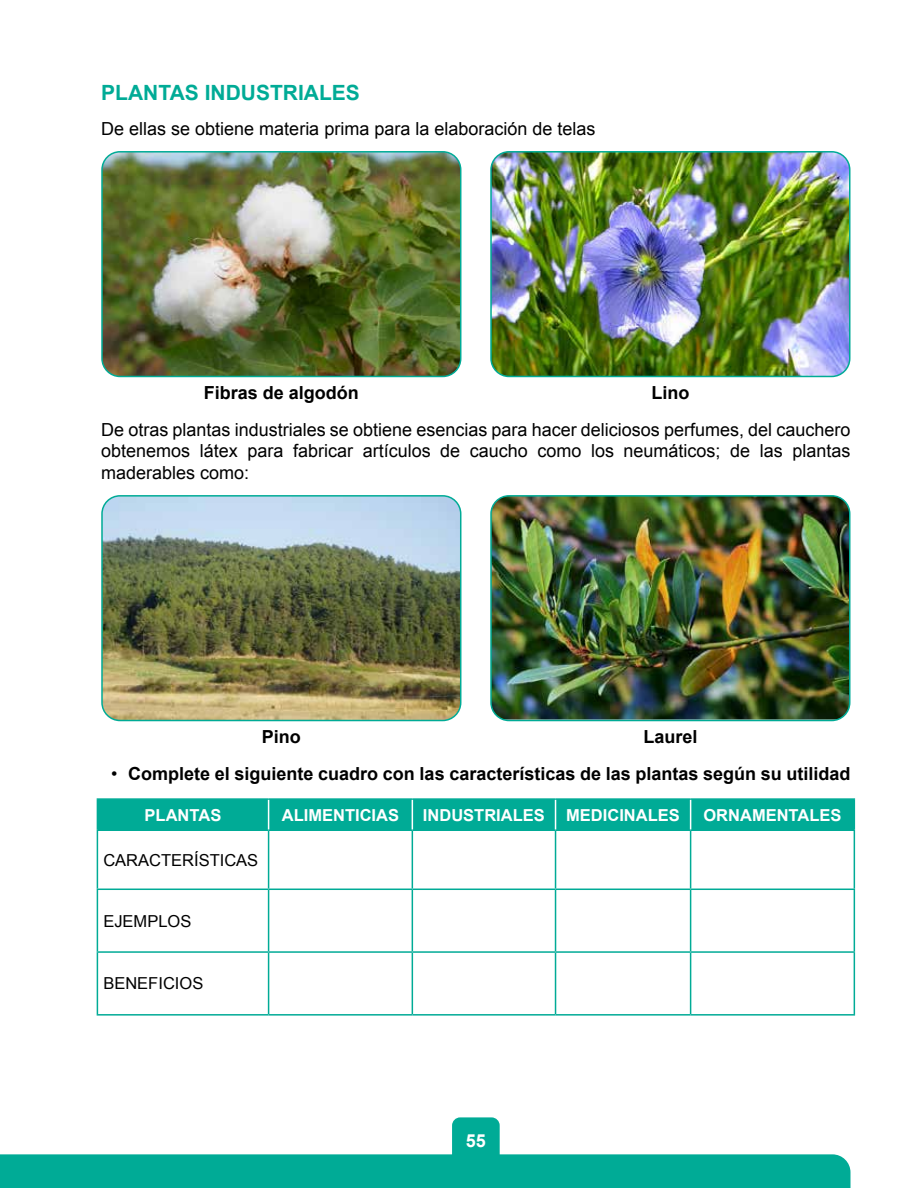
<style>
.page{position:relative;width:918px;height:1188px;background:#fff}
.page>*{position:absolute;margin:0;border:0;box-sizing:border-box;transform-origin:0 0}
.t1{font:700 21px "Arial";color:#00ab96}
.t2{font:18px/21.6px "Arial";color:#000;text-align:justify}
.t3{font:700 18px "Arial";color:#000}
.t4{font:700 18px "Arial";color:#fff}
.t5{font:700 16.5px "Arial";color:#fff}
.t6{font:16.5px "Arial";color:#000}
.s1{font-weight:400}
</style>
<div class="page">
<div style="left:0;top:1154px;width:850px;height:34px;background:#00ab96"></div>
<div style="left:452px;top:1117px;width:48px;height:54px;background:#00ab96;border-radius:8px"></div>
<img style="left:104px;top:152px;width:357px;height:224px">
<div style="left:101px;top:151px;width:360px;height:226px;border:2px solid #00ab96;border-radius:18px"></div>
<img style="left:493px;top:154px;width:355px;height:222px">
<div style="left:490px;top:151px;width:361px;height:226px;border:2px solid #00ab96;border-radius:18px"></div>
<img style="left:104px;top:496px;width:357px;height:225px">
<div style="left:101px;top:495px;width:360px;height:226px;border:2px solid #00ab96;border-radius:18px"></div>
<img style="left:493px;top:498px;width:355px;height:222px">
<div style="left:490px;top:495px;width:361px;height:226px;border:2px solid #00ab96;border-radius:18px"></div>
<hr style="left:97px;top:798px;width:172px;height:2px;background:#00ab96">
<hr style="left:269px;top:798px;width:143px;height:2px;background:#00ab96">
<hr style="left:412px;top:798px;width:144px;height:2px;background:#00ab96">
<hr style="left:556px;top:798px;width:135px;height:2px;background:#00ab96">
<hr style="left:691px;top:798px;width:164px;height:2px;background:#00ab96">
<hr style="left:97px;top:829px;width:172px;height:2px;background:#00ab96">
<hr style="left:97px;top:831px;width:1px;height:58px;background:#00ab96">
<hr style="left:269px;top:829px;width:143px;height:2px;background:#00ab96">
<hr style="left:268px;top:831px;width:1px;height:58px;background:#00ab96">
<hr style="left:412px;top:829px;width:144px;height:2px;background:#00ab96">
<hr style="left:412px;top:831px;width:1px;height:58px;background:#00ab96">
<hr style="left:556px;top:829px;width:135px;height:2px;background:#00ab96">
<hr style="left:555px;top:831px;width:1px;height:58px;background:#00ab96">
<hr style="left:691px;top:829px;width:164px;height:2px;background:#00ab96">
<hr style="left:690px;top:831px;width:1px;height:58px;background:#00ab96">
<hr style="left:854px;top:831px;width:1px;height:58px;background:#00ab96">
<hr style="left:97px;top:889px;width:172px;height:1px;background:#00ab96">
<hr style="left:97px;top:890px;width:1px;height:61px;background:#00ab96">
<hr style="left:269px;top:889px;width:143px;height:1px;background:#00ab96">
<hr style="left:268px;top:890px;width:1px;height:61px;background:#00ab96">
<hr style="left:412px;top:889px;width:144px;height:1px;background:#00ab96">
<hr style="left:412px;top:890px;width:1px;height:61px;background:#00ab96">
<hr style="left:556px;top:889px;width:135px;height:1px;background:#00ab96">
<hr style="left:555px;top:890px;width:1px;height:61px;background:#00ab96">
<hr style="left:691px;top:889px;width:164px;height:1px;background:#00ab96">
<hr style="left:690px;top:890px;width:1px;height:61px;background:#00ab96">
<hr style="left:854px;top:890px;width:1px;height:61px;background:#00ab96">
<hr style="left:97px;top:951px;width:172px;height:2px;background:#00ab96">
<hr style="left:97px;top:953px;width:1px;height:61px;background:#00ab96">
<hr style="left:269px;top:951px;width:143px;height:2px;background:#00ab96">
<hr style="left:268px;top:953px;width:1px;height:61px;background:#00ab96">
<hr style="left:412px;top:951px;width:144px;height:2px;background:#00ab96">
<hr style="left:412px;top:953px;width:1px;height:61px;background:#00ab96">
<hr style="left:556px;top:951px;width:135px;height:2px;background:#00ab96">
<hr style="left:555px;top:953px;width:1px;height:61px;background:#00ab96">
<hr style="left:691px;top:951px;width:164px;height:2px;background:#00ab96">
<hr style="left:690px;top:953px;width:1px;height:61px;background:#00ab96">
<hr style="left:854px;top:953px;width:1px;height:61px;background:#00ab96">
<hr style="left:97px;top:1014px;width:172px;height:2px;background:#00ab96">
<hr style="left:269px;top:1014px;width:143px;height:2px;background:#00ab96">
<hr style="left:412px;top:1014px;width:144px;height:2px;background:#00ab96">
<hr style="left:556px;top:1014px;width:135px;height:2px;background:#00ab96">
<hr style="left:691px;top:1014px;width:164px;height:2px;background:#00ab96">
<div style="left:97px;top:799px;width:758px;height:31px;background:#00ab96"></div>
<p class="t1" style="left:101px;top:78px;width:260px">PLANTAS INDUSTRIALES</p>
<p class="t2" style="left:101px;top:117px;width:496px">De ellas se obtiene materia prima para la elaboración de telas</p>
<p class="t3" style="left:204px;top:380px;width:157px">Fibras de algodón</p>
<p class="t3" style="left:651px;top:380px;width:39px">Lino</p>
<p class="t2" style="left:101px;top:418px;width:751px">De otras plantas industriales se obtiene esencias para hacer deliciosos perfumes, del cauchero obtenemos látex para fabricar artículos de caucho como los neumáticos; de las plantas maderables como:</p>
<p class="t3" style="left:262px;top:724px;width:41px">Pino</p>
<p class="t3" style="left:643px;top:724px;width:56px">Laurel</p>
<p class="t3" style="left:111px;top:761px;width:741px"><span class="s1">•</span> Complete el siguiente cuadro con las características de las plantas según su utilidad</p>
<p class="t5" style="left:145px;top:803px;width:78px">PLANTAS</p>
<p class="t5" style="left:282px;top:803px;width:119px">ALIMENTICIAS</p>
<p class="t5" style="left:423px;top:803px;width:123px">INDUSTRIALES</p>
<p class="t5" style="left:566px;top:803px;width:115px">MEDICINALES</p>
<p class="t5" style="left:703px;top:803px;width:140px">ORNAMENTALES</p>
<p class="t6" style="left:103px;top:849px;width:156px">CARACTERÍSTICAS</p>
<p class="t6" style="left:103px;top:910px;width:90px">EJEMPLOS</p>
<p class="t6" style="left:103px;top:972px;width:101px">BENEFICIOS</p>
<p class="t4" style="left:466px;top:1128px;width:22px">55</p>
</div>
